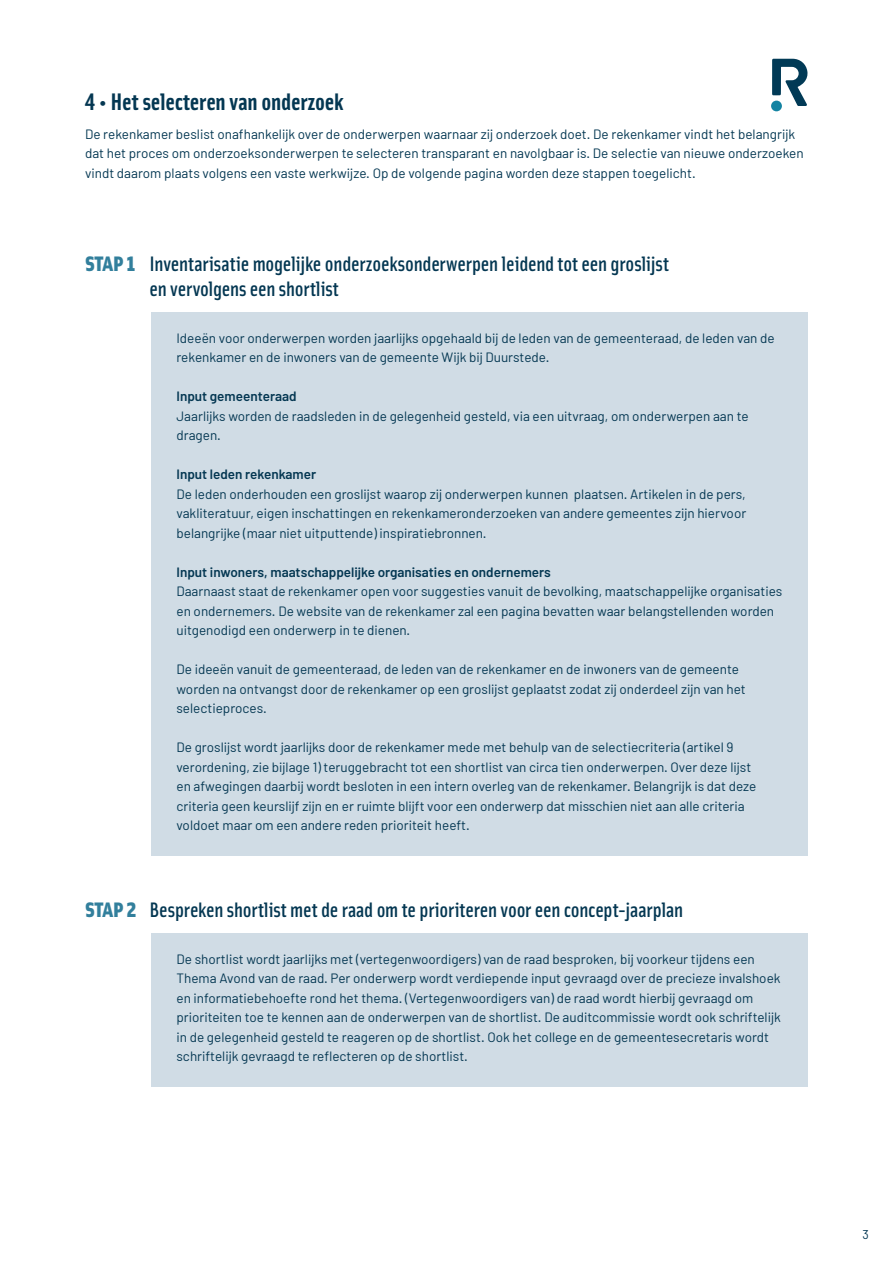
<style>
.page{position:relative;width:893px;height:1263px;background:#fff}
.page>*{position:absolute;margin:0;border:0;box-sizing:border-box;transform-origin:0 0}
.t1{font:700 24px "Solex OT";letter-spacing:-.01em;color:#043752}
.t2{font:500 21px/25.2px "Solex OT";letter-spacing:-.01em;color:#043752}
.t3{font:13.5px/19.5px "Barlow";color:#043752}
.t4{font:600 13.5px "Barlow";color:#043752}
.t5{font:12.75px "Barlow";color:#043752}
.s1{font-weight:900;color:#327f9c}
</style>
<div class="page">
<div style="left:151px;top:312px;width:657px;height:544px;background:#d0dce5"></div>
<div style="left:151px;top:933px;width:657px;height:154px;background:#d0dce5"></div>
<svg style="left:772px;top:59px;width:36px;height:47px"></svg>
<div style="left:771px;top:101px;width:11px;height:10px;background:#1383a2;border-radius:50%"></div>
<h1 class="t1" style="left:85px;top:86px;width:260px">4 • Het selecteren van onderzoek</h1>
<p class="t3" style="left:85px;top:124px;width:720px">De rekenkamer beslist onafhankelijk over de onderwerpen waarnaar zij onderzoek doet. De rekenkamer vindt het belangrijk dat het proces om onderzoeksonderwerpen te selecteren transparant en navolgbaar is. De selectie van nieuwe onderzoeken vindt daarom plaats volgens een vaste werkwijze. Op de volgende pagina worden deze stappen toegelicht.</p>
<h2 class="t2" style="left:150px;top:250px;width:521px;text-indent:-64px"><span class="s1">STAP 1</span> Inventarisatie mogelijke onderzoeksonderwerpen leidend tot een groslijst en vervolgens een shortlist</h2>
<p class="t3" style="left:176px;top:328px;width:600px">Ideeën voor onderwerpen worden jaarlijks opgehaald bij de leden van de gemeenteraad, de leden van de rekenkamer en de inwoners van de gemeente Wijk bij Duurstede.</p>
<p class="t4" style="left:176px;top:388px;width:122px">Input gemeenteraad</p>
<p class="t3" style="left:176px;top:406px;width:574px">Jaarlijks worden de raadsleden in de gelegenheid gesteld, via een uitvraag, om onderwerpen aan te dragen.</p>
<p class="t4" style="left:176px;top:466px;width:141px">Input leden rekenkamer</p>
<p class="t3" style="left:176px;top:484px;width:571px;text-align:justify">De leden onderhouden een groslijst waarop zij onderwerpen kunnen plaatsen. Artikelen in de pers, vakliteratuur, eigen inschattingen en rekenkameronderzoeken van andere gemeentes zijn hiervoor belangrijke (maar niet uitputtende) inspiratiebronnen.</p>
<p class="t4" style="left:176px;top:563px;width:376px">Input inwoners, maatschappelijke organisaties en ondernemers</p>
<p class="t3" style="left:176px;top:581px;width:607px">Daarnaast staat de rekenkamer open voor suggesties vanuit de bevolking, maatschappelijke organisaties en ondernemers. De website van de rekenkamer zal een pagina bevatten waar belangstellenden worden uitgenodigd een onderwerp in te dienen.</p>
<p class="t3" style="left:176px;top:659px;width:571px">De ideeën vanuit de gemeenteraad, de leden van de rekenkamer en de inwoners van de gemeente worden na ontvangst door de rekenkamer op een groslijst geplaatst zodat zij onderdeel zijn van het selectieproces.</p>
<p class="t3" style="left:176px;top:737px;width:581px">De groslijst wordt jaarlijks door de rekenkamer mede met behulp van de selectiecriteria (artikel 9 verordening, zie bijlage 1) teruggebracht tot een shortlist van circa tien onderwerpen. Over deze lijst en afwegingen daarbij wordt besloten in een intern overleg van de rekenkamer. Belangrijk is dat deze criteria geen keurslijf zijn en er ruimte blijft voor een onderwerp dat misschien niet aan alle criteria voldoet maar om een andere reden prioriteit heeft.</p>
<h2 class="t2" style="left:85px;top:897px;width:600px"><span class="s1">STAP 2</span> Bespreken shortlist met de raad om te prioriteren voor een concept-jaarplan</h2>
<p class="t3" style="left:176px;top:949px;width:606px">De shortlist wordt jaarlijks met (vertegenwoordigers) van de raad besproken, bij voorkeur tijdens een Thema Avond van de raad. Per onderwerp wordt verdiepende input gevraagd over de precieze invalshoek en informatiebehoefte rond het thema. (Vertegenwoordigers van) de raad wordt hierbij gevraagd om prioriteiten toe te kennen aan de onderwerpen van de shortlist. De auditcommissie wordt ook schriftelijk in de gelegenheid gesteld te reageren op de shortlist. Ook het college en de gemeentesecretaris wordt schriftelijk gevraagd te reflecteren op de shortlist.</p>
<p class="t5" style="left:862px;top:1226px;width:8px">3</p>
</div>
